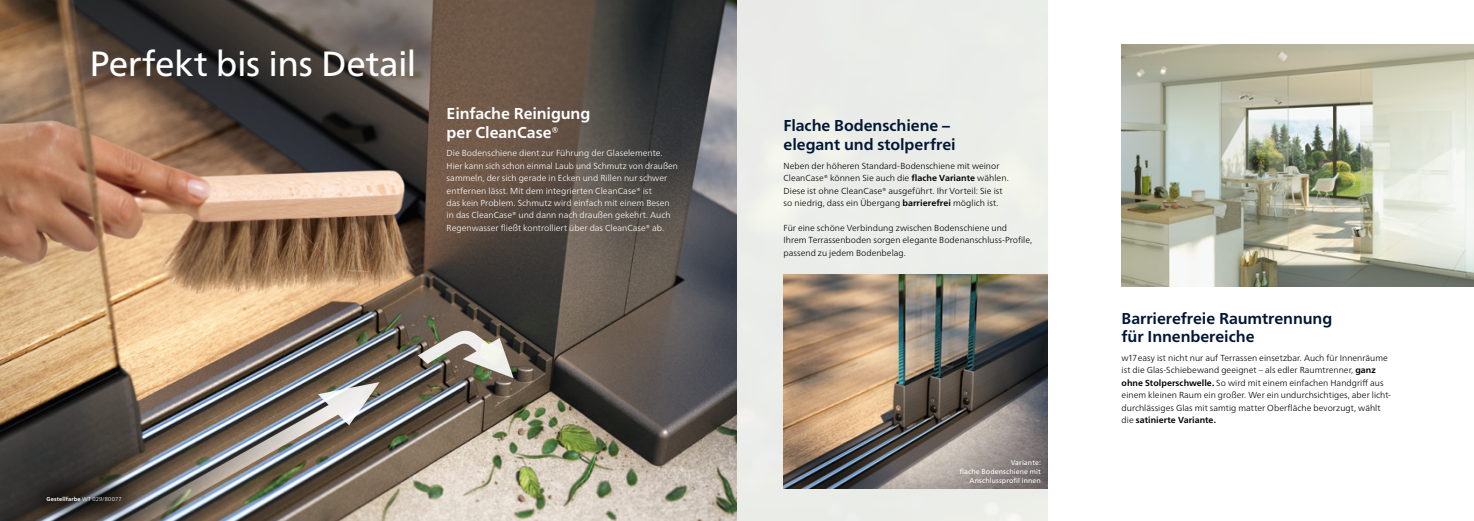
<style>
.page{position:relative;width:1474px;height:521px;background:#fff}
.page>*{position:absolute;margin:0;border:0;box-sizing:border-box;transform-origin:0 0}
.t1{font:35px "Frutiger Neue LTW1 G";letter-spacing:-.015em;color:#fff}
.t2{font:700 15.75px/18.6px "Frutiger Neue LTW1 G";letter-spacing:-.005em;color:#001634}
.t3{font:700 15.75px/18.6px "Frutiger Neue LTW1 G";letter-spacing:-.005em;color:#fff}
.t4{font:300 8.75px/12.4px "Frutiger Neue LTW1 G";letter-spacing:.005em;color:#000}
.t5{font:300 8.75px/12.4px "Frutiger Neue LTW1 G";letter-spacing:.005em;color:#fff}
.t6{font:7px/8.7px "Frutiger Neue LTW1 G";letter-spacing:.01em;color:#fff;text-align:right}
.t7{font:700 5.69px "Frutiger Neue LTW1 G";letter-spacing:.025em;color:#fff}
.s1{font-weight:300}
.s2{font-weight:700}
</style>
<div class="page">
<img style="left:0;top:0;width:737px;height:521px">
<svg style="left:26px;top:474px;width:77px;height:47px;background:#363330"></svg>
<div style="left:737px;top:0;width:310px;height:521px;background:#ebede9"></div>
<img style="left:1121px;top:45px;width:352px;height:241px">
<img style="left:783px;top:274px;width:264px;height:215px">
<img style="left:103px;top:382px;width:276px;height:139px">
<svg style="left:418px;top:328px;width:95px;height:50px;background:#959084"></svg>
<h1 class="t1" style="left:89px;top:43px;width:328px">Perfekt bis ins Detail</h1>
<h2 class="t3" style="left:446px;top:104px;width:145px">Einfache Reinigung per CleanCase®</h2>
<p class="t5" style="left:446px;top:147px;width:233px">Die Bodenschiene dient zur Führung der Glaselemente.<br>Hier kann sich schon einmal Laub und Schmutz von draußen sammeln, der sich gerade in Ecken und Rillen nur schwer entfernen lässt. Mit dem integrierten CleanCase® ist<br>das kein Problem. Schmutz wird einfach mit einem Besen in das CleanCase® und dann nach draußen gekehrt. Auch Regenwasser fließt kontrolliert über das CleanCase® ab.</p>
<p class="t7" style="left:47px;top:496px;width:77px">Gestellfarbe <span class="s1">WT 029/80077</span></p>
<h2 class="t2" style="left:783px;top:117px;width:174px">Flache Bodenschiene – elegant und stolperfrei</h2>
<p class="t4" style="left:783px;top:159px;width:227px">Neben der höheren Standard-Bodenschiene mit weinor CleanCase® können Sie auch die <span class="s2">flache Variante</span> wählen.<br>Diese ist ohne CleanCase® ausgeführt. Ihr Vorteil: Sie ist so niedrig, dass ein Übergang <span class="s2">barrierefrei</span> möglich ist.</p>
<p class="t4" style="left:783px;top:221px;width:250px">Für eine schöne Verbindung zwischen Bodenschiene und<br>Ihrem Terrassenboden sorgen elegante Bodenanschluss-Profile, passend zu jedem Bodenbelag.</p>
<p class="t6" style="left:959px;top:458px;width:83px">Variante:<br>flache Bodenschiene mit<br>Anschlussprofil innen</p>
<h2 class="t2" style="left:1121px;top:309px;width:212px">Barrierefreie Raumtrennung für Innenbereiche</h2>
<p class="t4" style="left:1121px;top:352px;width:271px">w17easy ist nicht nur auf Terrassen einsetzbar. Auch für Innenräume ist die Glas-Schiebewand geeignet – als edler Raumtrenner, <span class="s2">ganz ohne Stolperschwelle.</span> So wird mit einem einfachen Handgriff aus einem kleinen Raum ein großer. Wer ein undurchsichtiges, aber licht&shy;durchlässiges Glas mit samtig matter Oberfläche bevorzugt, wählt die <span class="s2">satinierte Variante.</span></p>
</div>
